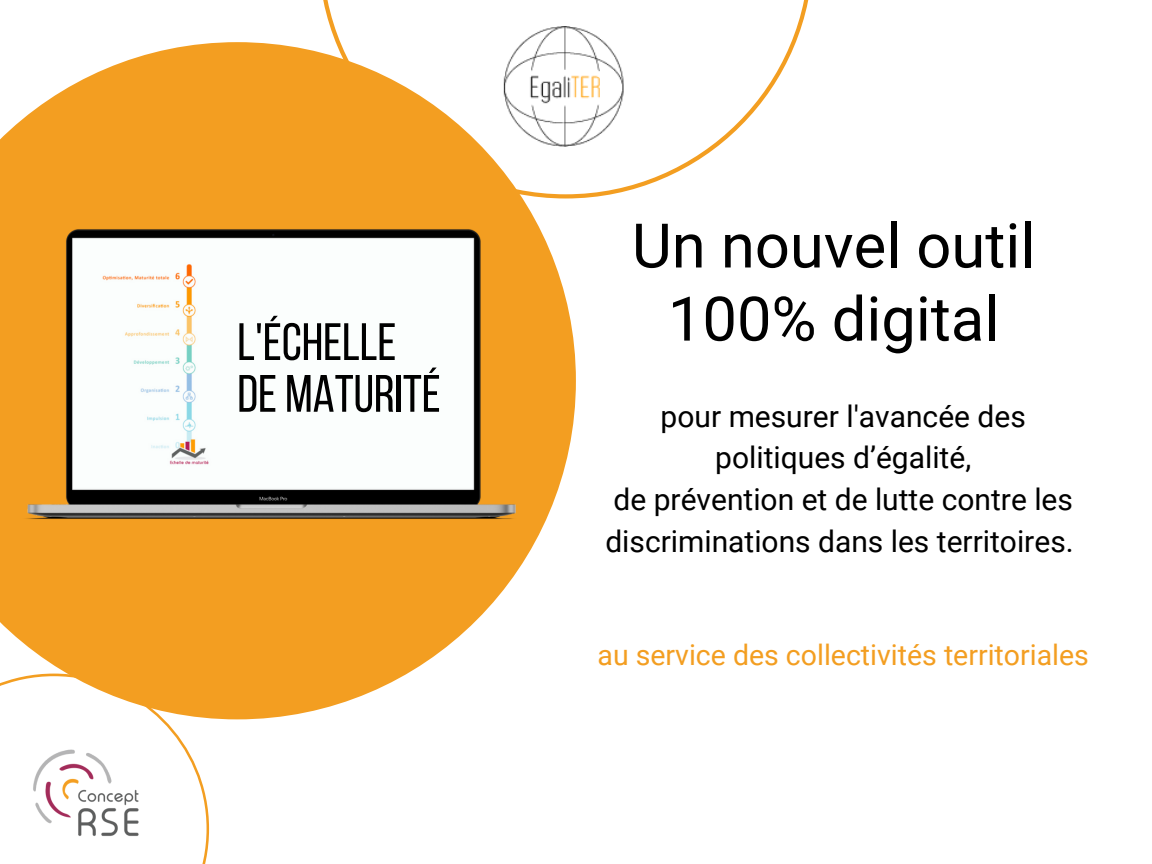
<style>
.page{position:relative;width:1152px;height:864px;background:#fff}
.page>*{position:absolute;margin:0;border:0;box-sizing:border-box;transform-origin:0 0}
.t1{font:61.5px/73.2px "Roboto";color:#000;text-align:center}
.t2{font:52.5px "Bebas Neue";color:#000}
.t3{font:30px/41.7px "Roboto";color:#000;text-align:center}
.t4{font:28.5px "Roboto";color:#f39e21}
</style>
<div class="page">
<svg style="left:0;top:42px;width:576px;height:677px;fill:#f39e21"></svg>
<img style="left:19px;top:197px;width:502px;height:355px">
<svg style="left:318px;top:0;width:491px;height:198px"></svg>
<svg style="left:0;top:674px;width:209px;height:190px"></svg>
<img style="left:467px;top:26px;width:198px;height:121px">
<img style="left:12px;top:717px;width:152px;height:147px">
<p class="t2" style="left:237px;top:321px;width:161px">L'ÉCHELLE</p>
<p class="t2" style="left:237px;top:372px;width:205px">DE MATURITÉ</p>
<p class="t1" style="left:632px;top:210px;width:405px">Un nouvel outil<br>100% digital</p>
<p class="t3" style="left:661px;top:396px;width:367px">pour mesurer l'avancée des politiques d’égalité,</p>
<p class="t3" style="left:605px;top:479px;width:470px;text-align:left">de prévention et de lutte contre les discriminations dans les territoires.</p>
<p class="t4" style="left:598px;top:639px;width:493px">au service des collectivités territoriales</p>
</div>
